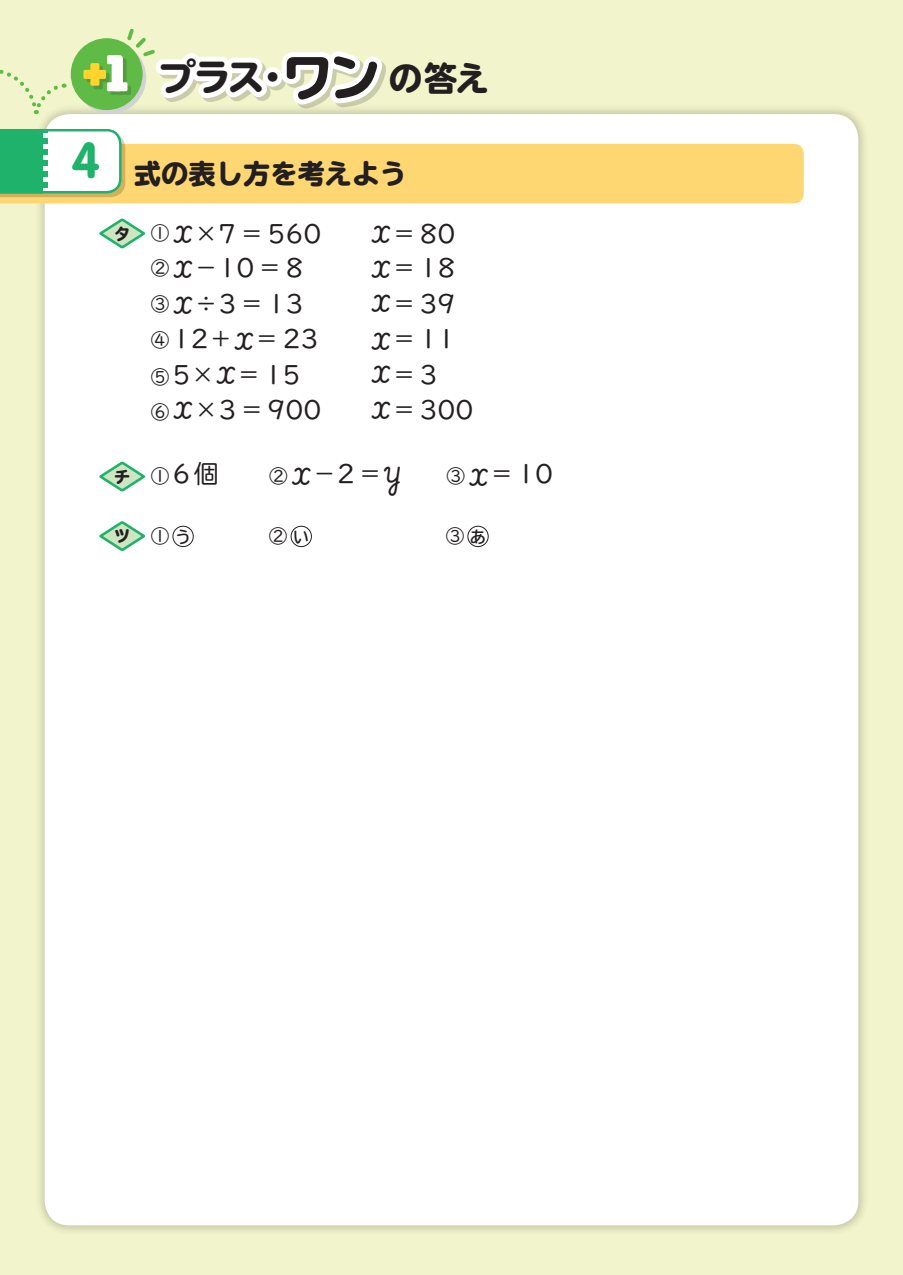
<style>
.page{position:relative;width:903px;height:1275px;background:#f2f5cb}
.page>*{position:absolute;margin:0;border:0;box-sizing:border-box;transform-origin:0 0}
.t1{font:37.27px "TB Ga UD Goku R Go Std";color:#231f20}
.t2{font:28.53px "MOG Suuji It K30";color:#231f20}
.t3{font:27.3px "UD Digi Kyokasho Std";color:#231f20}
.t4{font:800 27.3px "TBUDR Go Std";color:#231f20}
.t5{font:18.55px "UD Digi Kyokasho Std";color:#231f20}
.t6{font:16.1px "TB Ga UD Goku R Go Std";color:#231f20}
.s1{font-family:"UD Digi Kyokasho Std";font-weight:800}
.s2{font-size:52.15px}
.s3{font-size:33.43px}
.s4{font-size:18.55px}
.s5{font-family:"MOG Suuji It K30";font-size:28.53px}
.s6{font-size:24.85px}
.s7{font-family:"UD Digi Kyokasho Std";font-size:18.55px}
.s8{font-family:"UD Digi Kyokasho Std";font-size:27.3px}
.s9{font-family:"TB Ga UDR Go Std";font-size:24.85px}
.s10{font-family:"UD Digi Kyokasho Std";font-size:24.85px}
.s11{font-family:"TB Ga UD Futo R Go Std"}
.s12{font-family:"TB Ga UD Futo R Go Std";font-size:16.1px}
</style>
<div class="page">
<div style="left:34px;top:104px;width:835px;height:1132px;background:#231f20;opacity:.2"></div>
<div style="left:45px;top:114px;width:813px;height:1111px;background:#fff;border-radius:25px"></div>
<svg style="left:74px;top:42px;width:72px;height:72px"></svg>
<div style="left:71px;top:38px;width:72px;height:72px;background:#60bb46;border-radius:50%"></div>
<svg style="left:0;top:69px;width:65px;height:45px"></svg>
<div style="left:87px;top:59px;width:44px;height:36px;background:#231f20;opacity:.2"></div>
<div style="left:83px;top:70px;width:23px;height:9px;background:#ffd42c;border-radius:2px"></div>
<div style="left:90px;top:63px;width:9px;height:23px;background:#ffd42c;border-radius:2px"></div>
<div style="left:107px;top:82px;width:20px;height:9px;background:#fff;border-radius:2px"></div>
<div style="left:107px;top:55px;width:12px;height:9px;background:#fff;border-radius:2px"></div>
<div style="left:112px;top:55px;width:11px;height:36px;background:#fff;border-radius:3px"></div>
<svg style="left:124px;top:28px;width:264px;height:81px"></svg>
<div style="left:0;top:144px;width:804px;height:59px;background:#fed672"></div>
<svg style="left:0;top:128px;width:125px;height:69px"></svg>
<svg style="left:99px;top:218px;width:47px;height:31px"></svg>
<svg style="left:99px;top:461px;width:47px;height:31px"></svg>
<svg style="left:99px;top:521px;width:47px;height:30px"></svg>
<div style="left:173px;top:526px;width:21px;height:21px;border:1px solid #231f20;border-radius:50%"></div>
<div style="left:291px;top:526px;width:21px;height:21px;border:1px solid #231f20;border-radius:50%"></div>
<div style="left:467px;top:526px;width:21px;height:21px;border:1px solid #231f20;border-radius:50%"></div>
<h1 class="t1" style="left:159px;top:56px;width:332px">プラス<span class="s1">・</span><span class="s2">ワン</span><span class="s3">の答え</span></h1>
<p class="t4" style="left:71px;top:159px;width:337px"><sup>4</sup> 式の表し方を考えよう</p>
<p class="t3" style="left:114px;top:212px;width:209px"><sup>タ</sup> <span class="s4">①</span><span class="s5">x</span><span class="s6">×</span>7<span class="s6">＝</span>560</p>
<p class="t3" style="left:370px;top:212px;width:87px"><span class="s5">x</span><span class="s6">＝</span>80</p>
<p class="t3" style="left:151px;top:247px;width:154px"><span class="s4">②</span><span class="s5">x</span><span class="s6">－</span>10<span class="s6">＝</span>8</p>
<p class="t3" style="left:370px;top:247px;width:87px"><span class="s5">x</span><span class="s6">＝</span>18</p>
<p class="t3" style="left:151px;top:282px;width:154px"><span class="s4">③</span><span class="s5">x</span><span class="s6">÷</span>3<span class="s6">＝</span>13</p>
<p class="t3" style="left:370px;top:282px;width:87px"><span class="s5">x</span><span class="s6">＝</span>39</p>
<p class="t3" style="left:151px;top:318px;width:169px"><span class="s4">④</span> 12<span class="s6">＋</span><span class="s5">x</span><span class="s6">＝</span>23</p>
<p class="t3" style="left:370px;top:318px;width:87px"><span class="s5">x</span><span class="s6">＝</span>11</p>
<p class="t3" style="left:151px;top:354px;width:151px"><span class="s4">⑤</span> 5<span class="s6">×</span><span class="s5">x</span><span class="s6">＝</span>15</p>
<p class="t2" style="left:370px;top:354px;width:69px">x<sub>＝</sub><sub>3</sub></p>
<p class="t3" style="left:151px;top:388px;width:172px"><span class="s4">⑥</span> <span class="s5">x</span><span class="s6">×</span>3<span class="s6">＝</span>900</p>
<p class="t3" style="left:370px;top:388px;width:105px"><span class="s5">x</span><span class="s6">＝</span>300</p>
<p class="t6" style="left:114px;top:468px;width:106px">チ <span class="s7">①</span><span class="s8">6</span><span class="s9">個</span></p>
<p class="t2" style="left:269px;top:456px;width:134px"><span class="s7">②</span> x<span class="s10">－</span><span class="s8">2</span><span class="s10">＝</span>y</p>
<p class="t3" style="left:446px;top:453px;width:108px"><span class="s4">③</span><span class="s5">x</span><span class="s6">＝</span>10</p>
<p class="t6" style="left:114px;top:527px;width:78px">ツ <span class="s7">①</span><span class="s11">う</span></p>
<p class="t5" style="left:269px;top:522px;width:42px">② <span class="s12">い</span></p>
<p class="t5" style="left:446px;top:522px;width:42px">③ <span class="s12">あ</span></p>
</div>
